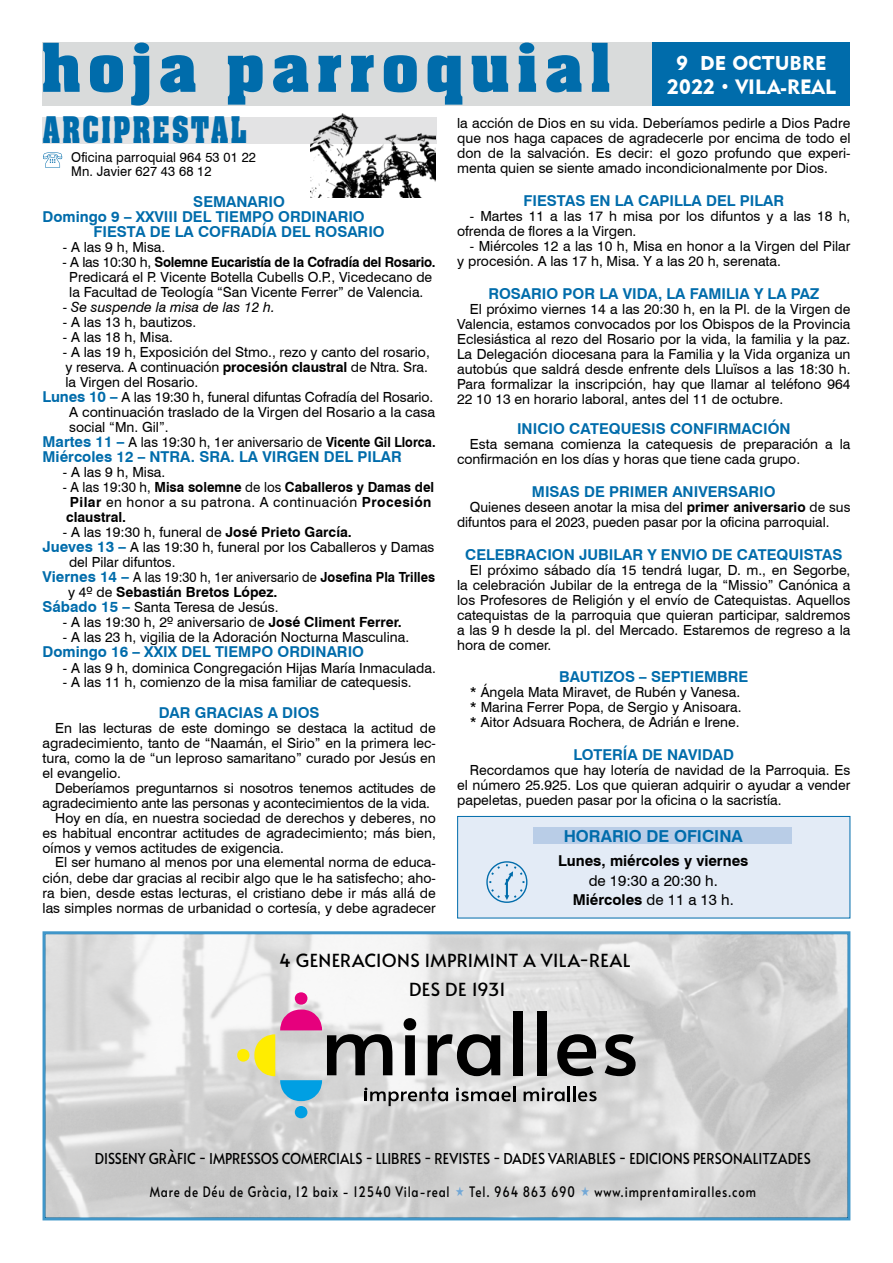
<style>
.page{position:relative;width:893px;height:1263px;background:#fff}
.page>*{position:absolute;margin:0;border:0;box-sizing:border-box;transform-origin:0 0}
.t1{font:700 66px "Aachen BT";letter-spacing:.075em;color:#006cab}
.t2{font:700 35.7px "Aachen BT";letter-spacing:.065em;color:#006cab;scale:.76 1}
.t3{font:20.7px "Geometric 415 BT Black A";color:#fff}
.t4{font:19.95px "Geometric 415 BT Black A";letter-spacing:.01em;color:#fff}
.t5{font:18px/28.8px "Alata";letter-spacing:.02em;color:#000;text-align:center}
.t6{font:700 16.5px "Swiss 721 BT";color:#006cab}
.t7{font:700 15px "Swiss 721 BT";color:#006cab}
.t8{font:15px "Alata";color:#000;scale:.9 1}
.t9{font:15px/19.5px "Swiss 721 BT";color:#000;text-align:center}
.t10{font:700 15px "Swiss 721 BT";color:#000}
.t11{font:14.4px "Alata";letter-spacing:.07em;color:#000;scale:.8 1}
.t12{font:13.95px/15px "Swiss 721 BT";color:#000;text-align:justify}
.t13{font:700 13.95px/15px "Swiss 721 BT";color:#000;scale:.95 1}
.t14{font:13.95px "Swiss 721 BT";color:#000;scale:.92 1}
.t15{font:italic 13.95px "Swiss 721 BT";color:#000}
.t16{font:700 13.95px "Swiss 721 BT";color:#000}
.t17{font:13.5px/14.2px "Swiss 721 BT";letter-spacing:.01em;color:#000;scale:.96 1}
.s1{font-size:30px}
.s2{font-weight:700}
.s3{font-style:normal}
.s4{font-weight:700;font-size:15px;color:#006cab}
.s5{font-weight:400}
</style>
<div class="page">
<svg style="left:43px;top:931px;width:807px;height:289px;background:#d3d5d6"></svg>
<div style="left:514px;top:1011px;width:9px;height:64px;background:#000"></div>
<div style="left:537px;top:1011px;width:9px;height:64px;background:#000"></div>
<svg style="left:557px;top:1034px;width:39px;height:42px;background:#5d5d5d"></svg>
<svg style="left:605px;top:1034px;width:31px;height:42px"></svg>
<svg style="left:524px;top:1086px;width:73px;height:15px"></svg>
<svg style="left:237px;top:992px;width:278px;height:126px"></svg>
<div style="left:42px;top:118px;width:394px;height:26px;background:#e3e3e4"></div>
<img style="left:311px;top:113px;width:125px;height:85px">
<svg style="left:43px;top:152px;width:19px;height:16px"></svg>
<div style="left:42px;top:43px;width:625px;height:63px;background:#d9dbdb"></div>
<div style="left:652px;top:43px;width:198px;height:63px;background:#006cab"></div>
<div style="left:457px;top:816px;width:393px;height:102px;background:#e3ebf6;border:1px solid #006cab"></div>
<div style="left:533px;top:827px;width:258px;height:17px;background:#b9cde7"></div>
<svg style="left:486px;top:861px;width:41px;height:42px"></svg>
<svg style="left:456px;top:1186px;width:8px;height:10px"></svg>
<svg style="left:581px;top:1186px;width:8px;height:10px"></svg>
<h1 class="t1" style="left:40px;top:26px;width:573px">hoja parroquial</h1>
<h3 class="t4" style="left:677px;top:50px;width:151px">9 DE OCTUBRE</h3>
<h3 class="t3" style="left:667px;top:74px;width:170px">2022 <span class="s1">·</span> VILA-REAL</h3>
<h2 class="t2" style="left:42px;top:108px;width:271px">ARCIPRESTAL</h2>
<p class="t17" style="left:71px;top:150px;width:194px">Oficina parroquial 964 53 01 22<br>Mn. Javier 627 43 68 12</p>
<p class="t7" style="left:193px;top:193px;width:93px">SEMANARIO</p>
<p class="t7" style="left:43px;top:208px;width:324px">Domingo 9 – XXVIII DEL TIEMPO ORDINARIO</p>
<p class="t7" style="left:94px;top:223px;width:293px">FIESTA DE LA COFRADÍA DEL ROSARIO</p>
<p class="t12" style="left:63px;top:240px;width:104px">- A las 9 h, Misa.</p>
<p class="t12" style="left:63px;top:255px;width:374px;text-align:center">- A las 10:30 h, <span class="s2">Solemne Eucaristía de la Cofradía del Rosario.<br></span>Predicará el P. Vicente Botella Cubells O.P., Vicedecano de la Facultad de Teología “San Vicente Ferrer” de Valencia.</p>
<p class="t15" style="left:63px;top:299px;width:213px"><span class="s3">-</span> Se suspende la misa de las 12 h.</p>
<p class="t12" style="left:63px;top:315px;width:135px">- A las 13 h, bautizos.</p>
<p class="t12" style="left:63px;top:330px;width:112px">- A las 18 h, Misa.</p>
<p class="t12" style="left:63px;top:345px;width:368px">- A las 19 h, Exposición del Stmo., rezo y canto del rosario,</p>
<p class="t12" style="left:65px;top:360px;width:364px">y reserva. A continuación <span class="s2">procesión claustral</span> de Ntra. Sra.</p>
<p class="t12" style="left:65px;top:375px;width:134px">la Virgen del Rosario.</p>
<p class="t12" style="left:43px;top:390px;width:392px"><span class="s4">Lunes 10 –</span> A las 19:30 h, funeral difuntas Cofradía del Rosario.</p>
<p class="t12" style="left:69px;top:405px;width:367px">A continuación traslado de la Virgen del Rosario a la casa</p>
<p class="t12" style="left:69px;top:420px;width:101px">social “Mn. Gil”.</p>
<p class="t12" style="left:43px;top:435px;width:395px"><span class="s4">Martes 11 –</span> A las 19:30 h, 1er aniversario de <span class="s2">Vicente Gil Llorca.</span></p>
<p class="t7" style="left:43px;top:448px;width:361px">Miércoles 12 – NTRA. SRA. LA VIRGEN DEL PILAR</p>
<p class="t12" style="left:63px;top:465px;width:104px">- A las 9 h, Misa.</p>
<p class="t13" style="left:63px;top:480px;width:392px"><span class="s5">- A las 19:30 h,</span> Misa solemne <span class="s5">de los</span> Caballeros y Damas del<br>Pilar <span class="s5">en honor a su patrona. A continuación</span> Procesión claustral.</p>
<p class="t12" style="left:63px;top:525px;width:290px">- A las 19:30 h, funeral de <span class="s2">José Prieto García.</span></p>
<p class="t12" style="left:43px;top:540px;width:393px"><span class="s4">Jueves 13 –</span> A las 19:30 h, funeral por los Caballeros y Damas</p>
<p class="t12" style="left:69px;top:555px;width:108px">del Pilar difuntos.</p>
<p class="t14" style="left:43px;top:569px;width:428px"><span class="s4">Viernes 14 –</span> A las 19:30 h, 1er aniversario de <span class="s2">Josefina Pla Trilles</span></p>
<p class="t16" style="left:68px;top:584px;width:211px"><span class="s5">y 4º de</span> Sebastián Bretos López.</p>
<p class="t12" style="left:43px;top:600px;width:238px"><span class="s4">Sábado 15 –</span> Santa Teresa de Jesús.</p>
<p class="t12" style="left:63px;top:615px;width:340px">- A las 19:30 h, 2º aniversario de <span class="s2">José Climent Ferrer.</span></p>
<p class="t12" style="left:63px;top:630px;width:348px">- A las 23 h, vigilia de la Adoración Nocturna Masculina.</p>
<p class="t7" style="left:43px;top:643px;width:323px">Domingo 16 – XXIX DEL TIEMPO ORDINARIO</p>
<p class="t12" style="left:63px;top:660px;width:374px">- A las 9 h, dominica Congregación Hijas María Inmaculada.</p>
<p class="t12" style="left:63px;top:675px;width:350px">- A las 11 h, comienzo de la misa familiar de catequesis.</p>
<p class="t7" style="left:159px;top:703px;width:162px">DAR GRACIAS A DIOS</p>
<p class="t12" style="left:43px;top:720px;width:395px;text-indent:13px">En las lecturas de este domingo se destaca la actitud de agradecimiento, tanto de “Naamán, el Sirio” en la primera lec&shy;tura, como la de “un leproso samaritano” curado por Jesús en el evangelio.</p>
<p class="t12" style="left:55px;top:780px;width:382px">Deberíamos preguntarnos si nosotros tenemos actitudes de</p>
<p class="t12" style="left:43px;top:795px;width:389px">agradecimiento ante las personas y acontecimientos de la vida.</p>
<p class="t12" style="left:55px;top:810px;width:382px">Hoy en día, en nuestra sociedad de derechos y deberes, no</p>
<p class="t12" style="left:43px;top:825px;width:395px">es habitual encontrar actitudes de agradecimiento; más bien,</p>
<p class="t12" style="left:43px;top:840px;width:243px">oímos y vemos actitudes de exigencia.</p>
<p class="t12" style="left:55px;top:855px;width:382px">El ser humano al menos por una elemental norma de educa-</p>
<p class="t12" style="left:43px;top:870px;width:395px">ción, debe dar gracias al recibir algo que le ha satisfecho; aho-</p>
<p class="t12" style="left:43px;top:885px;width:395px">ra bien, desde estas lecturas, el cristiano debe ir más allá de</p>
<p class="t12" style="left:43px;top:900px;width:395px">las simples normas de urbanidad o cortesía, y debe agradecer</p>
<p class="t12" style="left:457px;top:115px;width:395px">la acción de Dios en su vida. Deberíamos pedirle a Dios Padre que nos haga capaces de agradecerle por encima de todo el don de la salvación. Es decir: el gozo profundo que experi&shy;menta quien se siente amado incondicionalmente por Dios.</p>
<p class="t7" style="left:523px;top:192px;width:262px">FIESTAS EN LA CAPILLA DEL PILAR</p>
<p class="t12" style="left:457px;top:208px;width:395px;text-indent:13px">- Martes 11 a las 17 h misa por los difuntos y a las 18 h, ofrenda de flores a la Virgen.</p>
<p class="t12" style="left:457px;top:238px;width:395px;text-indent:13px">- Miércoles 12 a las 10 h, Misa en honor a la Virgen del Pilar y procesión. A las 17 h, Misa. Y a las 20 h, serenata.</p>
<p class="t7" style="left:488px;top:285px;width:332px">ROSARIO POR LA VIDA, LA FAMILIA Y LA PAZ</p>
<p class="t12" style="left:457px;top:301px;width:395px;text-indent:13px">El próximo viernes 14 a las 20:30 h, en la Pl. de la Virgen de Valencia, estamos convocados por los Obispos de la Provincia Eclesiástica al rezo del Rosario por la vida, la familia y la paz.<br>La Delegación diocesana para la Familia y la Vida organiza un autobús que saldrá desde enfrente dels Lluïsos a las 18:30 h.<br>Para formalizar la inscripción, hay que llamar al teléfono 964<br>22 10 13 en horario laboral, antes del 11 de octubre.</p>
<p class="t7" style="left:517px;top:420px;width:275px">INICIO CATEQUESIS CONFIRMACIÓN</p>
<p class="t12" style="left:457px;top:436px;width:395px;text-indent:13px">Esta semana comienza la catequesis de preparación a la confirmación en los días y horas que tiene cada grupo.</p>
<p class="t7" style="left:532px;top:483px;width:245px">MISAS DE PRIMER ANIVERSARIO</p>
<p class="t12" style="left:457px;top:499px;width:395px;text-indent:13px">Quienes deseen anotar la misa del <span class="s2">primer aniversario</span> de sus difuntos para el 2023, pueden pasar por la oficina parroquial.</p>
<p class="t7" style="left:465px;top:546px;width:379px">CELEBRACION JUBILAR Y ENVIO DE CATEQUISTAS</p>
<p class="t12" style="left:457px;top:562px;width:395px;text-indent:13px">El próximo sábado día 15 tendrá lugar, D. m., en Segorbe, la celebración Jubilar de la entrega de la “Missio” Canónica a los Profesores de Religión y el envío de Catequistas. Aquellos catequistas de la parroquia que quieran participar, saldremos a las 9 h desde la pl. del Mercado. Estaremos de regreso a la hora de comer.</p>
<p class="t7" style="left:559px;top:667px;width:190px">BAUTIZOS – SEPTIEMBRE</p>
<p class="t12" style="left:470px;top:684px;width:273px">* Ángela Mata Miravet, de Rubén y Vanesa. * Marina Ferrer Popa, de Sergio y Anisoara. * Aitor Adsuara Rochera, de Adrián e Irene.</p>
<p class="t7" style="left:573px;top:745px;width:162px">LOTERÍA DE NAVIDAD</p>
<p class="t12" style="left:457px;top:762px;width:395px;text-indent:13px">Recordamos que hay lotería de navidad de la Parroquia. Es el número 25.925. Los que quieran adquirir o ayudar a vender papeletas, pueden pasar por la oficina o la sacristía.</p>
<p class="t6" style="left:564px;top:826px;width:181px">HORARIO DE OFICINA</p>
<p class="t10" style="left:558px;top:851px;width:192px">Lunes, miércoles y viernes</p>
<p class="t9" style="left:573px;top:870px;width:163px">de 19:30 a 20:30 h.<br><span class="s2">Miércoles</span> de 11 a 13 h.</p>
<p class="t5" style="left:279px;top:944px;width:353px">4 GENERACIONS IMPRIMINT A VILA-REAL<br>DES DE 1931</p>
<p class="t8" style="left:95px;top:1145px;width:797px">DISSENY GRÀFIC - IMPRESSOS COMERCIALS - LLIBRES - REVISTES - DADES VARIABLES - EDICIONS PERSONALITZADES</p>
<p class="t11" style="left:150px;top:1179px;width:376px">Mare de Déu de Gràcia, 12 baix - 12540 Vila-real</p>
<p class="t11" style="left:469px;top:1179px;width:134px">Tel. 964 863 690</p>
<p class="t11" style="left:595px;top:1179px;width:203px">www.imprentamiralles.com</p>
</div>
